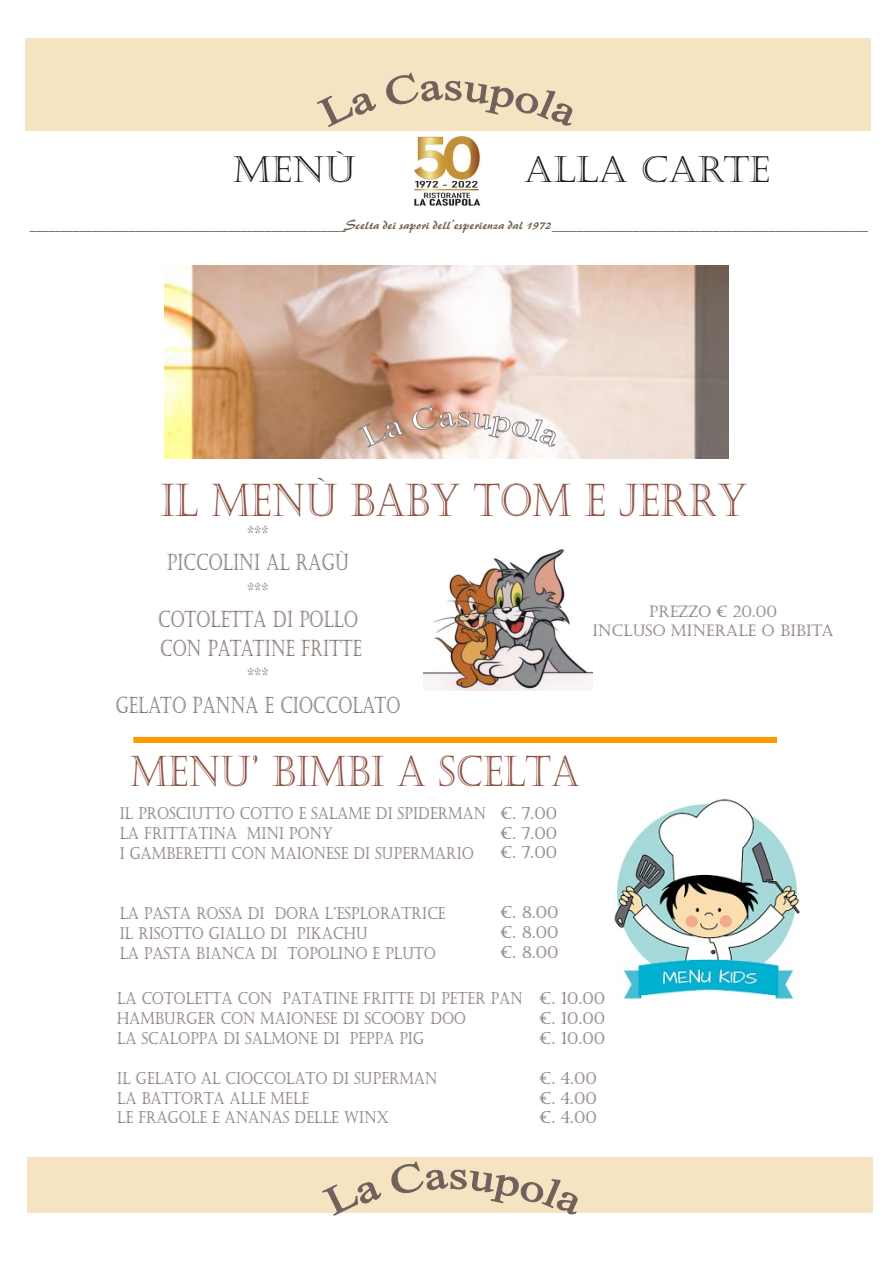
<style>
.page{position:relative;width:894px;height:1263px;background:#fff}
.page>*{position:absolute;margin:0;border:0;box-sizing:border-box;transform-origin:0 0}
.t1{font:45px "Castellar";color:#8f5445;scale:.82 1}
.t2{font:42.15px "Castellar";color:#8f5445;scale:.84 1}
.t3{font:36px "Castellar";color:#1f1a17}
.t4{font:22.5px/28.5px "Castellar";color:#70615c;text-align:center;scale:.72 1}
.t5{font:16.5px/20px "Castellar";color:#70615c;scale:.83 1}
.t6{font:16.5px/20px "Castellar";color:#70615c;text-align:justify;scale:.96 1}
.t7{font:15.9px/19px "Castellar";color:#70615c;text-align:center;scale:.94 1}
.t8{font:12.45px "Brush 455 BT";color:#70614f}
</style>
<div class="page">
<div style="left:133px;top:737px;width:644px;height:6px;background:#f90"></div>
<img style="left:423px;top:549px;width:170px;height:141px">
<img style="left:164px;top:266px;width:564px;height:193px">
<img style="left:614px;top:798px;width:186px;height:202px">
<div style="left:28px;top:1158px;width:845px;height:55px;background:#f5e3c2"></div>
<div style="left:25px;top:38px;width:845px;height:92px;background:#f5e3c2"></div>
<img style="left:413px;top:135px;width:68px;height:71px">
<svg style="left:359px;top:406px;width:200px;height:41px"></svg>
<h3 class="t3" style="left:233px;top:149px;width:124px">MENÙ</h3>
<h3 class="t3" style="left:524px;top:149px;width:247px">ALLA CARTE</h3>
<p class="t8" style="left:30px;top:219px;width:840px">___________________________________________________Scelta dei sapori dell’esperienza dal 1972___________________________________________________</p>
<h1 class="t1" style="left:161px;top:474px;width:717px">IL MENÙ BABY TOM E JERRY</h1>
<h3 class="t4" style="left:115px;top:520px;width:397px">***<br>PICCOLINI AL RAGÙ<br>***<br>COTOLETTA DI POLLO<br>CON PATATINE FRITTE<br>***<br>GELATO PANNA E CIOCCOLATO</h3>
<p class="t7" style="left:592px;top:602px;width:258px">PREZZO € 20.00<br>INCLUSO MINERALE O BIBITA</p>
<h2 class="t2" style="left:130px;top:747px;width:536px">MENU’ BIMBI A SCELTA</h2>
<p class="t5" style="left:119px;top:804px;width:443px">IL PROSCIUTTO COTTO E SALAME DI SPIDERMAN<br>LA FRITTATINA MINI PONY<br>I GAMBERETTI CON MAIONESE DI SUPERMARIO</p>
<p class="t6" style="left:501px;top:803px;width:60px">€. 7.00 €. 7.00 €. 7.00</p>
<p class="t6" style="left:501px;top:902px;width:61px">€. 8.00 €. 8.00 €. 8.00</p>
<p class="t6" style="left:540px;top:988px;width:69px">€. 10.00 €. 10.00 €. 10.00</p>
<p class="t6" style="left:540px;top:1068px;width:61px">€. 4.00 €. 4.00 €. 4.00</p>
<p class="t5" style="left:119px;top:903px;width:394px">LA PASTA ROSSA DI DORA L’ESPLORATRICE<br>IL RISOTTO GIALLO DI PIKACHU<br>LA PASTA BIANCA DI TOPOLINO E PLUTO</p>
<p class="t5" style="left:117px;top:988px;width:490px">LA COTOLETTA CON PATATINE FRITTE DI PETER PAN<br>HAMBURGER CON MAIONESE DI SCOOBY DOO<br>LA SCALOPPA DI SALMONE DI PEPPA PIG</p>
<p class="t5" style="left:117px;top:1068px;width:388px">IL GELATO AL CIOCCOLATO DI SUPERMAN<br>LA BATTORTA ALLE MELE<br>LE FRAGOLE E ANANAS DELLE WINX</p>
</div>
